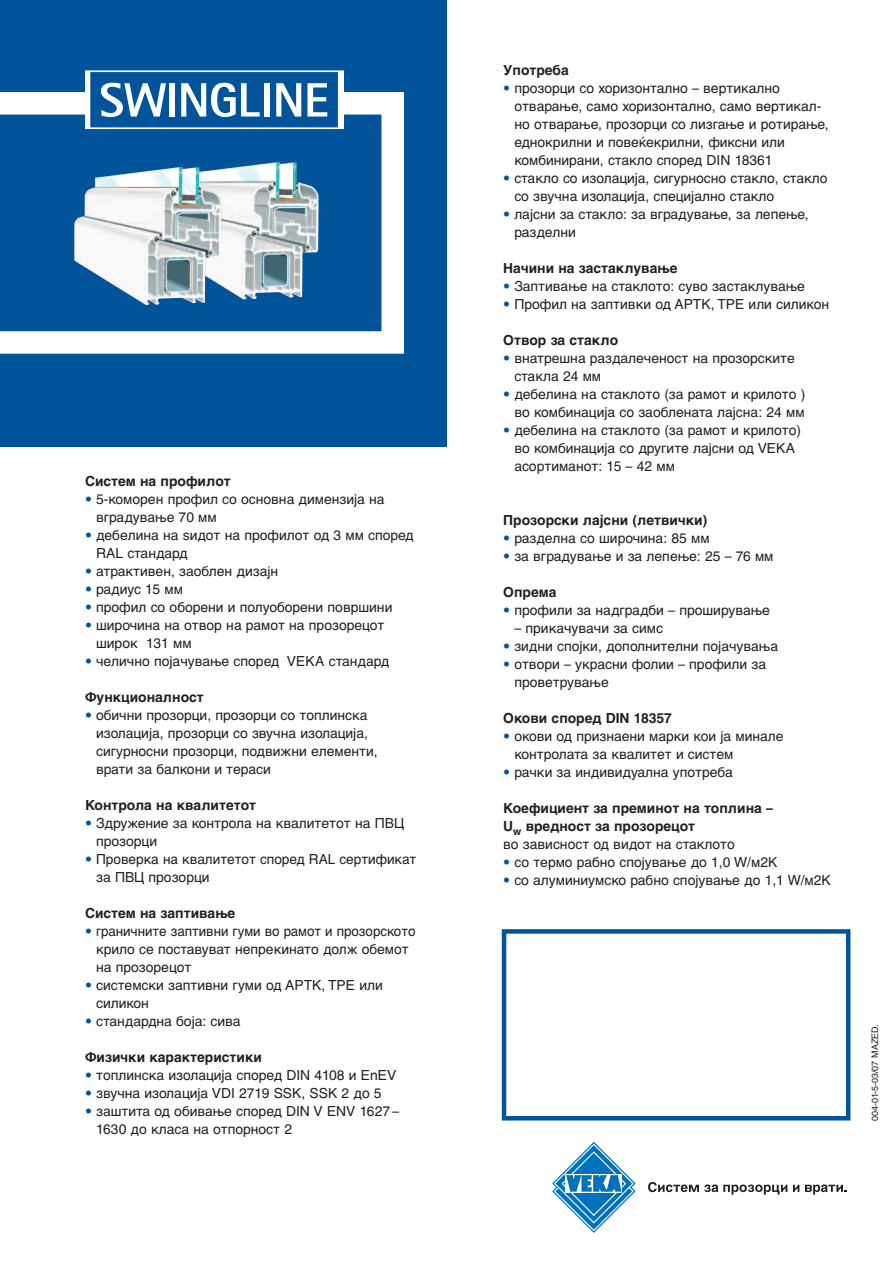
<style>
.page{position:relative;width:893px;height:1263px;background:#fff}
.page>*{position:absolute;margin:0;border:0;box-sizing:border-box;transform-origin:0 0}
.t1{font:13.8px/18px "Helvetica Cyr Upright";color:#231f20}
.t2{font:700 13.8px/18px "Helvetica Cyr";color:#231f20}
.t3{font:13.8px/18px "Helvetica Cyr Upright";color:#231f20;scale:.96 1}
.t4{font:9px "Helvetica Cyr Upright";color:#231f20}
.s1{color:#01549a}
</style>
<div class="page">
<div style="left:502px;top:929px;width:348px;height:191px;border:4px solid #01549a"></div>
<div style="left:0;top:0;width:446px;height:446px;background:#01549a"></div>
<svg style="left:552px;top:1142px;width:235px;height:91px"></svg>
<svg style="left:793px;top:1185px;width:6px;height:7px"></svg>
<svg style="left:805px;top:1184px;width:42px;height:11px"></svg>
<svg style="left:0;top:92px;width:404px;height:262px"></svg>
<div style="left:87px;top:71px;width:254px;height:57px;background:#01549a"></div>
<div style="left:85px;top:70px;width:258px;height:60px;border:3px solid #fff"></div>
<svg style="left:101px;top:83px;width:65px;height:34px"></svg>
<div style="left:170px;top:83px;width:5px;height:34px;background:#fff"></div>
<svg style="left:181px;top:83px;width:79px;height:34px"></svg>
<div style="left:264px;top:83px;width:6px;height:34px;background:#fff"></div>
<svg style="left:276px;top:83px;width:25px;height:34px"></svg>
<svg style="left:307px;top:83px;width:20px;height:34px"></svg>
<img style="left:171px;top:162px;width:148px;height:137px">
<img style="left:74px;top:167px;width:147px;height:138px">
<p class="t2" style="left:85px;top:474px;width:147px">Систем на профилот</p>
<p class="t1" style="left:96px;top:492px;width:290px;text-indent:-11px"><span class="s1">•</span> 5-коморен профил со основна димензија на вградување 70 мм</p>
<p class="t1" style="left:96px;top:528px;width:319px;text-indent:-11px"><span class="s1">•</span> дебелина на ѕидот на профилот од 3 мм според<br>RAL стандард</p>
<p class="t1" style="left:85px;top:564px;width:195px"><span class="s1">•</span> атрактивен, заоблен дизајн</p>
<p class="t1" style="left:85px;top:582px;width:99px"><span class="s1">•</span> радиус 15 мм</p>
<p class="t1" style="left:85px;top:600px;width:309px"><span class="s1">•</span> профил со оборени и полуоборени површини</p>
<p class="t1" style="left:96px;top:618px;width:290px;text-indent:-11px"><span class="s1">•</span> широчина на отвор на рамот на прозорецот широк 131 мм</p>
<p class="t1" style="left:85px;top:654px;width:306px"><span class="s1">•</span> челично појачување според VEKA стандард</p>
<p class="t2" style="left:85px;top:690px;width:120px">Функционалност</p>
<p class="t1" style="left:96px;top:708px;width:283px;text-indent:-11px"><span class="s1">•</span> обични прозорци, прозорци со топлинска изолација, прозорци со звучна изолација, сигурносни прозорци, подвижни елементи, врати за балкони и тераси</p>
<p class="t2" style="left:85px;top:798px;width:173px">Контрола на квалитетот</p>
<p class="t1" style="left:96px;top:816px;width:309px;text-indent:-11px"><span class="s1">•</span> Здружение за контрола на квалитетот на ПВЦ прозорци</p>
<p class="t1" style="left:96px;top:852px;width:322px;text-indent:-11px"><span class="s1">•</span> Проверка на квалитетот според RAL сертификат за ПВЦ прозорци</p>
<p class="t2" style="left:85px;top:906px;width:152px">Систем на заптивање</p>
<p class="t3" style="left:96px;top:924px;width:334px;text-indent:-11px"><span class="s1">•</span> граничните заптивни гуми во рамот и прозорското крило се поставуват непрекинато долж обемот на прозорецот</p>
<p class="t1" style="left:96px;top:978px;width:288px;text-indent:-11px"><span class="s1">•</span> системски заптивни гуми од APTK, TPE или силикон</p>
<p class="t1" style="left:85px;top:1014px;width:157px"><span class="s1">•</span> стандардна боја: сива</p>
<p class="t2" style="left:85px;top:1050px;width:178px">Физички карактеристики</p>
<p class="t1" style="left:85px;top:1068px;width:313px"><span class="s1">•</span> топлинска изолација според DIN 4108 и EnEV</p>
<p class="t1" style="left:85px;top:1086px;width:298px"><span class="s1">•</span> звучна изолација VDI 2719 SSK, SSK 2 до 5</p>
<p class="t1" style="left:96px;top:1104px;width:304px;text-indent:-11px"><span class="s1">•</span> заштита од обивање според DIN V ENV 1627 –<br>1630 до класа на отпорност 2</p>
<p class="t2" style="left:503px;top:63px;width:67px">Употреба</p>
<p class="t1" style="left:514px;top:81px;width:316px;text-indent:-11px"><span class="s1">•</span> прозорци со хоризонтално – вертикално отварање, само хоризонтално, само вертикал&shy;но отварање, прозорци со лизгање и ротирање, еднокрилни и повеќекрилни, фиксни или комбинирани, стакло според DIN 18361</p>
<p class="t1" style="left:514px;top:171px;width:315px;text-indent:-11px"><span class="s1">•</span> стакло со изолација, сигурносно стакло, стакло со звучна изолација, специјално стакло</p>
<p class="t1" style="left:514px;top:207px;width:296px;text-indent:-11px"><span class="s1">•</span> лајсни за стакло: за вградување, за лепење, разделни</p>
<p class="t2" style="left:503px;top:261px;width:176px">Начини на застаклување</p>
<p class="t1" style="left:503px;top:279px;width:303px"><span class="s1">•</span> Заптивање на стаклото: суво застаклување</p>
<p class="t1" style="left:503px;top:297px;width:327px"><span class="s1">•</span> Профил на заптивки од APTK, TPE или силикон</p>
<p class="t2" style="left:503px;top:333px;width:116px">Отвор за стакло</p>
<p class="t1" style="left:514px;top:351px;width:282px;text-indent:-11px"><span class="s1">•</span> внатрешна раздалеченост на прозорските стакла 24 мм</p>
<p class="t1" style="left:503px;top:387px;width:304px;text-align:right"><span class="s1">•</span> дебелина на стаклото (за рамот и крилото ) во комбинација со заоблената лајсна: 24 мм</p>
<p class="t1" style="left:514px;top:423px;width:288px;text-indent:-11px"><span class="s1">•</span> дебелина на стаклото (за рамот и крилото) во комбинација со другите лајсни од VEKA асортиманот: 15 – 42 мм</p>
<p class="t2" style="left:503px;top:513px;width:206px">Прозорски лајсни (летвички)</p>
<p class="t1" style="left:503px;top:531px;width:208px"><span class="s1">•</span> разделна со широчина: 85 мм</p>
<p class="t1" style="left:503px;top:549px;width:272px"><span class="s1">•</span> за вградување и за лепење: 25 – 76 мм</p>
<p class="t2" style="left:503px;top:585px;width:55px">Опрема</p>
<p class="t1" style="left:503px;top:603px;width:268px"><span class="s1">•</span> профили за надградби – проширување</p>
<p class="t1" style="left:514px;top:621px;width:150px">– прикачувачи за симс</p>
<p class="t1" style="left:503px;top:639px;width:276px"><span class="s1">•</span> зидни спојки, дополнителни појачувања</p>
<p class="t1" style="left:514px;top:657px;width:253px;text-indent:-11px"><span class="s1">•</span> отвори – украсни фолии – профили за проветрување</p>
<p class="t2" style="left:503px;top:711px;width:170px">Окови според DIN 18357</p>
<p class="t1" style="left:514px;top:729px;width:271px;text-indent:-11px"><span class="s1">•</span> окови од признаени марки кои ја минале контролата за квалитет и систем</p>
<p class="t1" style="left:503px;top:765px;width:231px"><span class="s1">•</span> рачки за индивидуална употреба</p>
<p class="t2" style="left:503px;top:801px;width:271px">Коефициент за преминот на топлина –<br>U<sub>w</sub> вредност за прозорецот</p>
<p class="t1" style="left:503px;top:837px;width:233px">во зависност од видот на стаклото</p>
<p class="t1" style="left:503px;top:855px;width:276px"><span class="s1">•</span> со термо рабно спојување до 1,0 W/м2К</p>
<p class="t1" style="left:503px;top:873px;width:329px"><span class="s1">•</span> со алуминиумско рабно спојување до 1,1 W/м2К</p>
<p class="t4" style="left:872px;top:1120px;width:97px;rotate:-90deg">004-01-5-03/07 MAZED.</p>
</div>
